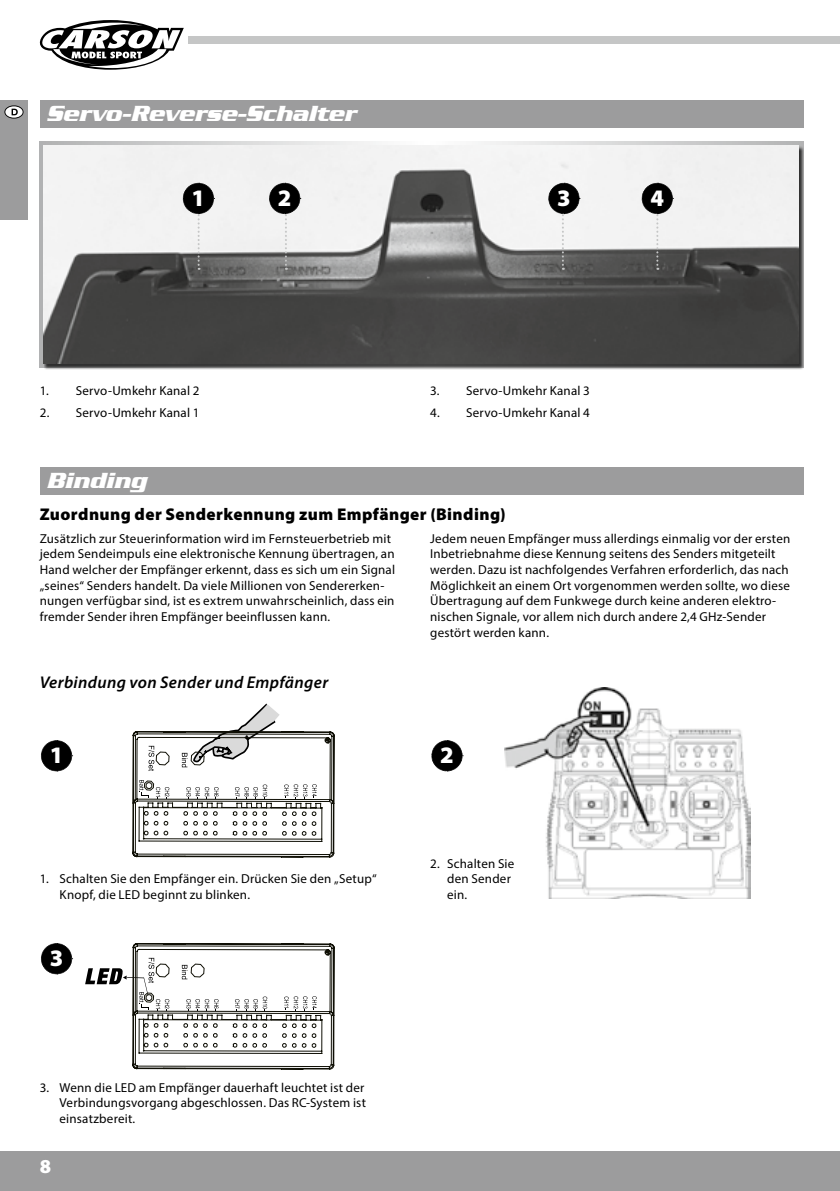
<style>
.page{position:relative;width:840px;height:1191px;background:#fff}
.page>*{position:absolute;margin:0;border:0;box-sizing:border-box;transform-origin:0 0}
.t1{font:900 23.6px "Myriad Pro";color:#fff}
.t2{font:italic 22.6px "Serpentine Becker";color:#fff}
.t3{font:900 19.8px "Myriad Pro";color:#fff}
.t4{font:900 17px "Myriad Pro";letter-spacing:.025em;color:#000}
.t5{font:italic 600 17px "Myriad Pro";letter-spacing:.02em;color:#000}
.t6{font:13px/15.6px "Myriad Pro";letter-spacing:.015em;color:#000}
</style>
<div class="page">
<div style="left:0;top:1151px;width:839px;height:40px;background:#9c9c9d"></div>
<hr style="left:839px;top:1151px;width:1px;height:40px;background:#9c9c9d">
<div style="left:0;top:100px;width:28px;height:120px;background:#9c9c9d"></div>
<svg style="left:4px;top:105px;width:20px;height:14px"></svg>
<div style="left:188px;top:36px;width:651px;height:8px;background:#c5c6c6"></div>
<svg style="left:39px;top:20px;width:144px;height:49px"></svg>
<img style="left:504px;top:688px;width:246px;height:210px">
<div style="left:40px;top:100px;width:763px;height:28px;background:#9c9c9d"></div>
<div style="left:40px;top:467px;width:763px;height:28px;background:#9c9c9d"></div>
<svg style="left:40px;top:142px;width:763px;height:226px"></svg>
<div style="left:44px;top:146px;width:759px;height:223px;background:#000;opacity:.75"></div>
<img style="left:44px;top:146px;width:754px;height:218px">
<svg style="left:41px;top:740px;width:32px;height:31px"></svg>
<svg style="left:41px;top:943px;width:32px;height:31px"></svg>
<svg style="left:431px;top:740px;width:32px;height:31px"></svg>
<svg style="left:132px;top:703px;width:202px;height:154px"></svg>
<svg style="left:85px;top:943px;width:249px;height:126px"></svg>
<svg style="left:183px;top:183px;width:31px;height:87px"></svg>
<svg style="left:548px;top:183px;width:31px;height:87px"></svg>
<svg style="left:269px;top:183px;width:32px;height:87px"></svg>
<svg style="left:641px;top:183px;width:32px;height:87px"></svg>
<h2 class="t2" style="left:48px;top:105px;width:310px">Servo-Reverse-Schalter</h2>
<h1 class="t1" style="left:191px;top:189px;width:15px">1</h1>
<h1 class="t1" style="left:278px;top:189px;width:15px">2</h1>
<h1 class="t1" style="left:557px;top:189px;width:15px">3</h1>
<h1 class="t1" style="left:650px;top:189px;width:15px">4</h1>
<p class="t6" style="left:40px;top:384px;width:161px">1. Servo-Umkehr Kanal 2</p>
<p class="t6" style="left:40px;top:405px;width:161px">2. Servo-Umkehr Kanal 1</p>
<h2 class="t2" style="left:48px;top:472px;width:101px">Binding</h2>
<p class="t6" style="left:430px;top:384px;width:161px">3. Servo-Umkehr Kanal 3</p>
<p class="t6" style="left:430px;top:404px;width:161px">4. Servo-Umkehr Kanal 4</p>
<h3 class="t4" style="left:40px;top:508px;width:467px">Zuordnung der Senderkennung zum Empfänger (Binding)</h3>
<p class="t6" style="left:40px;top:531px;width:357px">Zusätzlich zur Steuerinformation wird im Fernsteuerbetrieb mit jedem Sendeimpuls eine elektronische Kennung übertragen, an Hand welcher der Empfänger erkennt, dass es sich um ein Signal „seines“ Senders handelt. Da viele Millionen von Sendererken&shy;nungen verfügbar sind, ist es extrem unwahrscheinlich, dass ein fremder Sender ihren Empfänger beeinflussen kann.</p>
<p class="t6" style="left:430px;top:531px;width:361px">Jedem neuen Empfänger muss allerdings einmalig vor der ersten Inbetriebnahme diese Kennung seitens des Senders mitgeteilt werden. Dazu ist nachfolgendes Verfahren erforderlich, das nach Möglichkeit an einem Ort vorgenommen werden sollte, wo diese Übertragung auf dem Funkwege durch keine anderen elektro&shy;nischen Signale, vor allem nich durch andere 2,4 GHz-Sender gestört werden kann.</p>
<h3 class="t5" style="left:40px;top:675px;width:290px">Verbindung von Sender und Empfänger</h3>
<h1 class="t1" style="left:50px;top:746px;width:15px">1</h1>
<p class="t6" style="left:60px;top:871px;width:318px;text-indent:-20px">1. Schalten Sie den Empfänger ein. Drücken Sie den „Setup“<br>Knopf, die LED beginnt zu blinken.</p>
<h1 class="t1" style="left:50px;top:949px;width:15px">3</h1>
<p class="t6" style="left:60px;top:1080px;width:308px;text-align:justify;text-indent:-20px">3. Wenn die LED am Empfänger dauerhaft leuchtet ist der Verbindungsvorgang abgeschlossen. Das RC-System ist einsatzbereit.</p>
<h3 class="t3" style="left:40px;top:1158px;width:13px">8</h3>
<h1 class="t1" style="left:440px;top:746px;width:15px">2</h1>
<p class="t6" style="left:447px;top:856px;width:69px;text-indent:-17px">2. Schalten Sie den Sender ein.</p>
</div>
